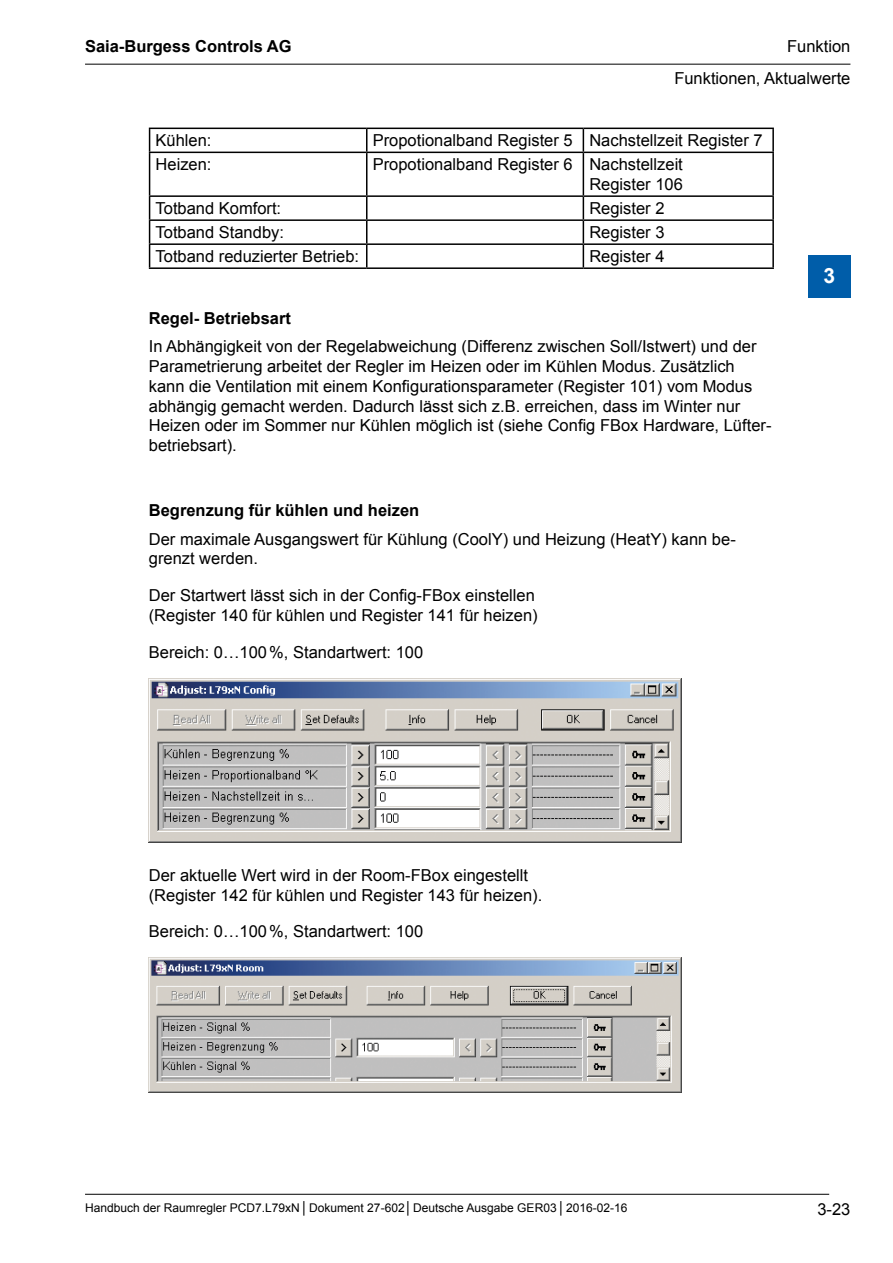
<style>
.page{position:relative;width:893px;height:1263px;background:#fff}
.page>*{position:absolute;margin:0;border:0;box-sizing:border-box;transform-origin:0 0}
.t1{font:700 21px "Arial";color:#fff}
.CH_TextTabelle_11Pt{font:16.5px/19.8px "Arial";color:#000}
.CH_Fliesstext_Uebers{font:700 16.5px "Arial";color:#000}
.t2{font:12px "Arial";color:#000}
</style>
<div class="page">
<hr style="left:85px;top:64px;width:765px;height:1px;background:#000">
<hr style="left:85px;top:1194px;width:744px;height:1px;background:#000">
<div style="left:808px;top:255px;width:42px;height:43px;background:#005da9"></div>
<hr style="left:149px;top:128px;width:218px;height:1px;background:#000">
<svg style="left:149px;top:129px;width:1px;height:23px"></svg>
<hr style="left:367px;top:128px;width:216px;height:1px;background:#000">
<svg style="left:366px;top:129px;width:1px;height:23px"></svg>
<hr style="left:583px;top:128px;width:191px;height:1px;background:#000">
<svg style="left:583px;top:129px;width:1px;height:23px"></svg>
<hr style="left:772px;top:129px;width:2px;height:23px;background:#000">
<hr style="left:149px;top:152px;width:218px;height:1px;background:#000">
<hr style="left:149px;top:153px;width:1px;height:42px;background:#000">
<hr style="left:367px;top:152px;width:216px;height:1px;background:#000">
<hr style="left:366px;top:153px;width:1px;height:42px;background:#000">
<hr style="left:583px;top:152px;width:191px;height:1px;background:#000">
<hr style="left:583px;top:153px;width:1px;height:42px;background:#000">
<hr style="left:772px;top:153px;width:2px;height:42px;background:#000">
<hr style="left:149px;top:195px;width:218px;height:2px;background:#000">
<hr style="left:367px;top:195px;width:216px;height:2px;background:#000">
<hr style="left:583px;top:195px;width:191px;height:2px;background:#000">
<hr style="left:772px;top:197px;width:2px;height:22px;background:#000">
<hr style="left:149px;top:219px;width:218px;height:2px;background:#000">
<hr style="left:367px;top:219px;width:216px;height:2px;background:#000">
<hr style="left:583px;top:219px;width:191px;height:2px;background:#000">
<hr style="left:772px;top:221px;width:2px;height:22px;background:#000">
<hr style="left:149px;top:243px;width:218px;height:2px;background:#000">
<svg style="left:149px;top:197px;width:1px;height:70px"></svg>
<hr style="left:367px;top:243px;width:216px;height:2px;background:#000">
<svg style="left:366px;top:197px;width:1px;height:70px"></svg>
<hr style="left:583px;top:243px;width:191px;height:2px;background:#000">
<svg style="left:583px;top:197px;width:1px;height:70px"></svg>
<hr style="left:772px;top:245px;width:2px;height:22px;background:#000">
<hr style="left:149px;top:267px;width:218px;height:2px;background:#000">
<hr style="left:367px;top:267px;width:216px;height:2px;background:#000">
<hr style="left:583px;top:267px;width:191px;height:2px;background:#000">
<img style="left:149px;top:678px;width:532px;height:164px">
<img style="left:149px;top:958px;width:532px;height:135px">
<p class="CH_Fliesstext_Uebers" style="left:85px;top:36px;width:208px">Saia-Burgess Controls AG</p>
<p class="CH_TextTabelle_11Pt" style="left:787px;top:37px;width:65px">Funktion</p>
<p class="CH_TextTabelle_11Pt" style="left:674px;top:69px;width:178px">Funktionen, Aktualwerte</p>
<p class="CH_TextTabelle_11Pt" style="left:156px;top:131px;width:57px">Kühlen:</p>
<p class="CH_TextTabelle_11Pt" style="left:373px;top:131px;width:201px">Propotionalband Register 5</p>
<p class="CH_TextTabelle_11Pt" style="left:589px;top:131px;width:175px">Nachstellzeit Register 7</p>
<p class="CH_TextTabelle_11Pt" style="left:156px;top:155px;width:57px">Heizen:</p>
<p class="CH_TextTabelle_11Pt" style="left:373px;top:155px;width:201px">Propotionalband Register 6</p>
<p class="CH_TextTabelle_11Pt" style="left:589px;top:155px;width:95px">Nachstellzeit<br>Register 106</p>
<p class="CH_TextTabelle_11Pt" style="left:156px;top:199px;width:127px">Totband Komfort:</p>
<p class="CH_TextTabelle_11Pt" style="left:589px;top:199px;width:77px">Register 2</p>
<p class="CH_TextTabelle_11Pt" style="left:156px;top:223px;width:130px">Totband Standby:</p>
<p class="CH_TextTabelle_11Pt" style="left:589px;top:223px;width:77px">Register 3</p>
<p class="CH_TextTabelle_11Pt" style="left:156px;top:247px;width:205px">Totband reduzierter Betrieb:</p>
<p class="CH_TextTabelle_11Pt" style="left:589px;top:247px;width:77px">Register 4</p>
<p class="CH_Fliesstext_Uebers" style="left:149px;top:307px;width:144px">Regel- Betriebsart</p>
<p class="CH_TextTabelle_11Pt" style="left:149px;top:337px;width:624px">In Abhängigkeit von der Regelabweichung (Differenz zwischen Soll/Istwert) und der Parametrierung arbeitet der Regler im Heizen oder im Kühlen Modus. Zusätzlich kann die Ventilation mit einem Konfigurationsparameter (Register 101) vom Modus abhängig gemacht werden. Dadurch lässt sich z.B. erreichen, dass im Winter nur Heizen oder im Sommer nur Kühlen möglich ist (siehe Config FBox Hardware, Lüfter&shy;betriebsart).</p>
<p class="CH_Fliesstext_Uebers" style="left:149px;top:499px;width:272px">Begrenzung für kühlen und heizen</p>
<p class="CH_TextTabelle_11Pt" style="left:149px;top:529px;width:588px">Der maximale Ausgangswert für Kühlung (CoolY) und Heizung (HeatY) kann be&shy;grenzt werden.</p>
<p class="CH_TextTabelle_11Pt" style="left:149px;top:586px;width:390px">Der Startwert lässt sich in der Config-FBox einstellen (Register 140 für kühlen und Register 141 für heizen)</p>
<p class="CH_TextTabelle_11Pt" style="left:149px;top:642px;width:276px">Bereich: 0…100%, Standartwert: 100</p>
<p class="t1" style="left:823px;top:262px;width:13px">3</p>
<p class="CH_TextTabelle_11Pt" style="left:149px;top:865px;width:395px">Der aktuelle Wert wird in der Room-FBox eingestellt (Register 142 für kühlen und Register 143 für heizen).</p>
<p class="CH_TextTabelle_11Pt" style="left:149px;top:922px;width:276px">Bereich: 0…100%, Standartwert: 100</p>
<p class="t2" style="left:85px;top:1200px;width:544px">Handbuch der Raumregler PCD7.L79xN │ Dokument 27-602│ Deutsche Ausgabe GER03 │ 2016-02-16</p>
<p class="CH_TextTabelle_11Pt" style="left:817px;top:1200px;width:35px">3-23</p>
</div>
